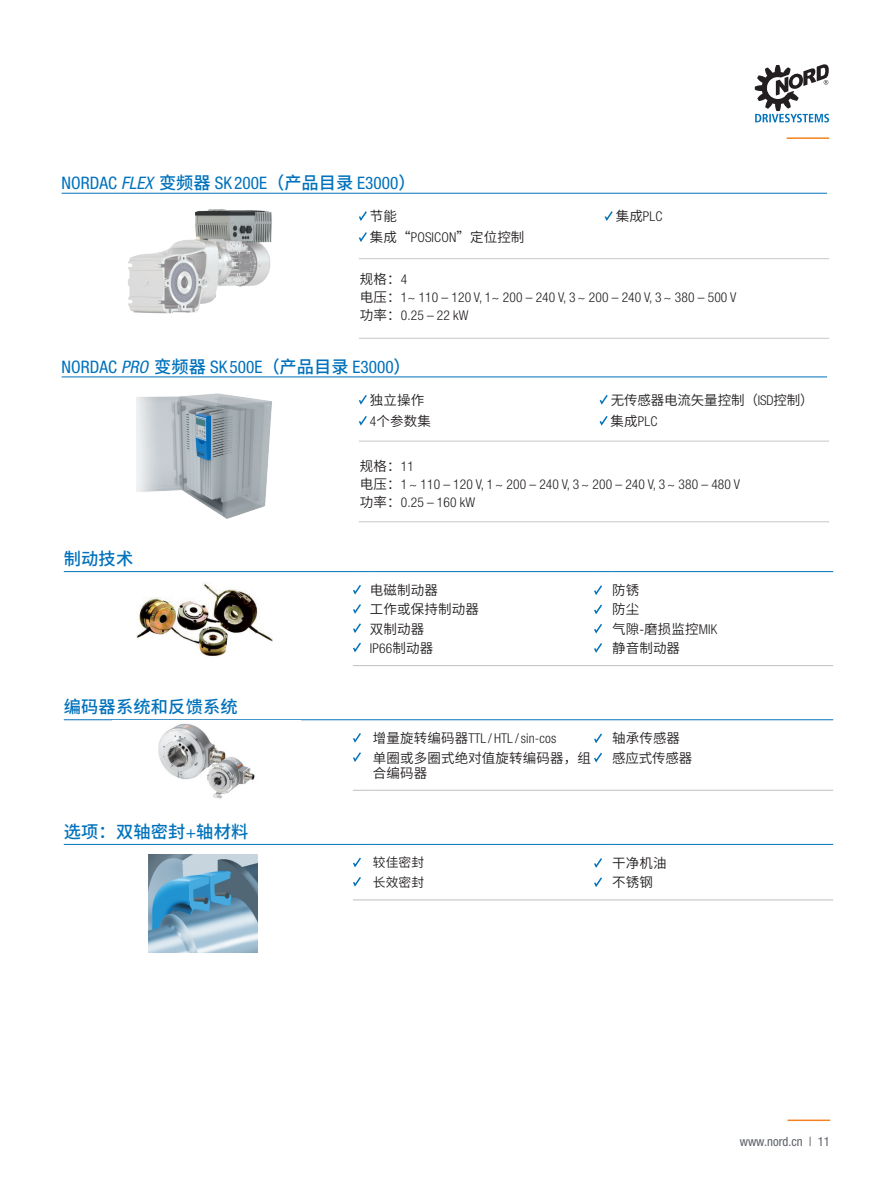
<style>
.page{position:relative;width:893px;height:1188px;background:#fff}
.page>*{position:absolute;margin:0;border:0;box-sizing:border-box;transform-origin:0 0}
.t1{font:condensed 17.25px "Helvetica Neue LT Std";color:#0072bc}
.t2{font:500 17.25px "Source Han Sans CN";letter-spacing:.01em;color:#0072bc}
.t3{font:300 condensed 13.5px/18px "Helvetica Neue LT Std";letter-spacing:.01em;color:#231f20}
.t4{font:13.5px/19.2px "Source Han Sans CN";letter-spacing:.01em;color:#231f20}
.t5{font:13.5px/19.2px "Source Han Sans CN";letter-spacing:-.01em;color:#231f20}
.t6{font:condensed 12.75px "Helvetica Neue LT Std";color:#5b5f66}
.t7{font:12.75px/19.2px "Source Han Sans CN";letter-spacing:.01em;color:#231f20}
.s1{font-style:italic}
.s2{font-family:"Source Han Sans CN";font-weight:500;font-stretch:normal}
.s3{font-family:"Helvetica Neue LT Std";font-weight:300;font-stretch:condensed}
.s4{font-family:"Source Han Sans CN";font-weight:400;font-stretch:normal}
.s5{font-family:"Helvetica Neue LT Std";font-weight:400;font-stretch:condensed}
</style>
<div class="page">
<hr style="left:787px;top:137px;width:42px;height:2px;background:#f58220">
<svg style="left:755px;top:64px;width:74px;height:58px"></svg>
<hr style="left:787px;top:1120px;width:43px;height:1px;background:#f58220">
<img style="left:137px;top:393px;width:135px;height:126px">
<svg style="left:358px;top:395px;width:9px;height:10px"></svg>
<svg style="left:358px;top:416px;width:9px;height:10px"></svg>
<hr style="left:359px;top:441px;width:470px;height:1px;background:#c8c7c9">
<hr style="left:359px;top:522px;width:470px;height:1px;background:#c8c7c9">
<hr style="left:62px;top:377px;width:765px;height:1px;background:#0072bc">
<svg style="left:599px;top:395px;width:9px;height:10px"></svg>
<svg style="left:599px;top:416px;width:9px;height:10px"></svg>
<svg style="left:353px;top:665px;width:20px;height:1px"></svg>
<hr style="left:373px;top:665px;width:221px;height:1px;background:#bfbec1">
<svg style="left:594px;top:665px;width:18px;height:1px"></svg>
<hr style="left:612px;top:665px;width:221px;height:1px;background:#bfbec1">
<svg style="left:353px;top:790px;width:20px;height:1px"></svg>
<hr style="left:373px;top:790px;width:221px;height:1px;background:#bfbec1">
<svg style="left:594px;top:790px;width:18px;height:1px"></svg>
<hr style="left:612px;top:790px;width:221px;height:1px;background:#bfbec1">
<svg style="left:353px;top:900px;width:20px;height:1px"></svg>
<hr style="left:373px;top:900px;width:221px;height:1px;background:#bfbec1">
<svg style="left:594px;top:900px;width:18px;height:1px"></svg>
<hr style="left:612px;top:900px;width:221px;height:1px;background:#bfbec1">
<hr style="left:64px;top:571px;width:289px;height:1px;background:#0072bc">
<svg style="left:353px;top:571px;width:20px;height:1px"></svg>
<hr style="left:373px;top:571px;width:221px;height:1px;background:#0072bc">
<svg style="left:594px;top:571px;width:18px;height:1px"></svg>
<hr style="left:612px;top:571px;width:221px;height:1px;background:#0072bc">
<hr style="left:64px;top:844px;width:289px;height:1px;background:#0072bc">
<svg style="left:353px;top:844px;width:20px;height:1px"></svg>
<hr style="left:373px;top:844px;width:221px;height:1px;background:#0072bc">
<svg style="left:594px;top:844px;width:18px;height:1px"></svg>
<hr style="left:612px;top:844px;width:221px;height:1px;background:#0072bc">
<hr style="left:64px;top:720px;width:289px;height:1px;background:#0072bc">
<svg style="left:353px;top:720px;width:20px;height:1px"></svg>
<hr style="left:373px;top:720px;width:221px;height:1px;background:#0072bc">
<svg style="left:594px;top:720px;width:18px;height:1px"></svg>
<hr style="left:612px;top:720px;width:221px;height:1px;background:#0072bc">
<svg style="left:353px;top:585px;width:8px;height:10px"></svg>
<svg style="left:353px;top:604px;width:8px;height:10px"></svg>
<svg style="left:353px;top:623px;width:8px;height:10px"></svg>
<svg style="left:353px;top:642px;width:8px;height:11px"></svg>
<svg style="left:594px;top:585px;width:8px;height:10px"></svg>
<svg style="left:594px;top:604px;width:8px;height:11px"></svg>
<svg style="left:594px;top:624px;width:8px;height:10px"></svg>
<svg style="left:594px;top:643px;width:8px;height:10px"></svg>
<svg style="left:353px;top:733px;width:8px;height:10px"></svg>
<svg style="left:353px;top:752px;width:8px;height:10px"></svg>
<svg style="left:594px;top:733px;width:8px;height:10px"></svg>
<svg style="left:594px;top:752px;width:8px;height:11px"></svg>
<svg style="left:353px;top:857px;width:8px;height:11px"></svg>
<svg style="left:353px;top:877px;width:8px;height:10px"></svg>
<svg style="left:594px;top:858px;width:8px;height:10px"></svg>
<svg style="left:594px;top:877px;width:8px;height:10px"></svg>
<img style="left:113px;top:720px;width:187px;height:79px">
<img style="left:136px;top:583px;width:136px;height:73px">
<img style="left:149px;top:854px;width:109px;height:99px">
<img style="left:128px;top:209px;width:144px;height:105px">
<svg style="left:359px;top:211px;width:8px;height:10px"></svg>
<svg style="left:359px;top:232px;width:8px;height:10px"></svg>
<svg style="left:604px;top:211px;width:9px;height:10px"></svg>
<hr style="left:359px;top:258px;width:470px;height:1px;background:#c8c7c9">
<hr style="left:359px;top:338px;width:470px;height:1px;background:#c8c7c9">
<hr style="left:62px;top:193px;width:765px;height:1px;background:#0072bc">
<p class="t1" style="left:62px;top:173px;width:355px">NORDAC <span class="s1">FLEX</span> <span class="s2">变频器</span> SK200E<span class="s2">（产品目录</span> E3000<span class="s2">）</span></p>
<p class="t4" style="left:370px;top:206px;width:156px;line-height:21px">节能<br>集成“<span class="s3">POSICON</span>”定位控制</p>
<p class="t3" style="left:616px;top:207px;width:48px"><span class="s4">集成</span>PLC</p>
<p class="t4" style="left:360px;top:270px;width:49px">规格：<span class="s3">4</span></p>
<p class="t3" style="left:360px;top:289px;width:378px"><span class="s4">电压：</span>1~ 110 – 120 V, 1~ 200 – 240 V, 3~ 200 – 240 V, 3~ 380 – 500 V<span class="s4">功率：</span>0.25 – 22 kW</p>
<p class="t1" style="left:62px;top:357px;width:351px">NORDAC <span class="s1">PRO</span> <span class="s2">变频器</span> SK500E<span class="s2">（产品目录</span> E3000<span class="s2">）</span></p>
<p class="t2" style="left:64px;top:549px;width:71px">制动技术</p>
<p class="t2" style="left:64px;top:697px;width:176px">编码器系统和反馈系统</p>
<p class="t2" style="left:64px;top:822px;width:186px">选项：双轴密封<span class="s5">+</span>轴材料</p>
<p class="t5" style="left:611px;top:390px;width:205px">无传感器电流矢量控制（<span class="s3">ISD</span>控制）</p>
<p class="t3" style="left:611px;top:412px;width:48px"><span class="s4">集成</span>PLC</p>
<p class="t4" style="left:370px;top:390px;width:63px;line-height:21px">独立操作<br><span class="s3">4</span>个参数集</p>
<p class="t4" style="left:360px;top:457px;width:55px">规格：<span class="s3">11</span></p>
<p class="t3" style="left:360px;top:475px;width:382px"><span class="s4">电压：</span>1~ 110 – 120 V, 1~ 200 – 240 V, 3~ 200 – 240 V, 3~ 380 – 480 V<span class="s4">功率：</span>0.25 – 160 kW</p>
<p class="t4" style="left:370px;top:581px;width:110px">电磁制动器<br>工作或保持制动器双制动器</p>
<p class="t3" style="left:370px;top:639px;width:65px">IP66<span class="s4">制动器</span></p>
<p class="t4" style="left:612px;top:581px;width:107px">防锈<br>防尘<br>气隙-磨损监控<span class="s3">MIK</span>静音制动器</p>
<p class="t3" style="left:373px;top:729px;width:185px"><span class="s4">增量旋转编码器</span>TTL / HTL /sin-cos</p>
<p class="t4" style="left:373px;top:750px;width:220px;line-height:15px">单圈或多圈式绝对值旋转编码器，组合编码器</p>
<p class="t5" style="left:612px;top:729px;width:82px">轴承传感器感应式传感器</p>
<p class="t7" style="left:373px;top:853px;width:53px">较佳密封长效密封</p>
<p class="t4" style="left:612px;top:854px;width:56px">干净机油不锈钢</p>
<p class="t6" style="left:740px;top:1134px;width:92px">www.nord.cn | 11</p>
</div>
